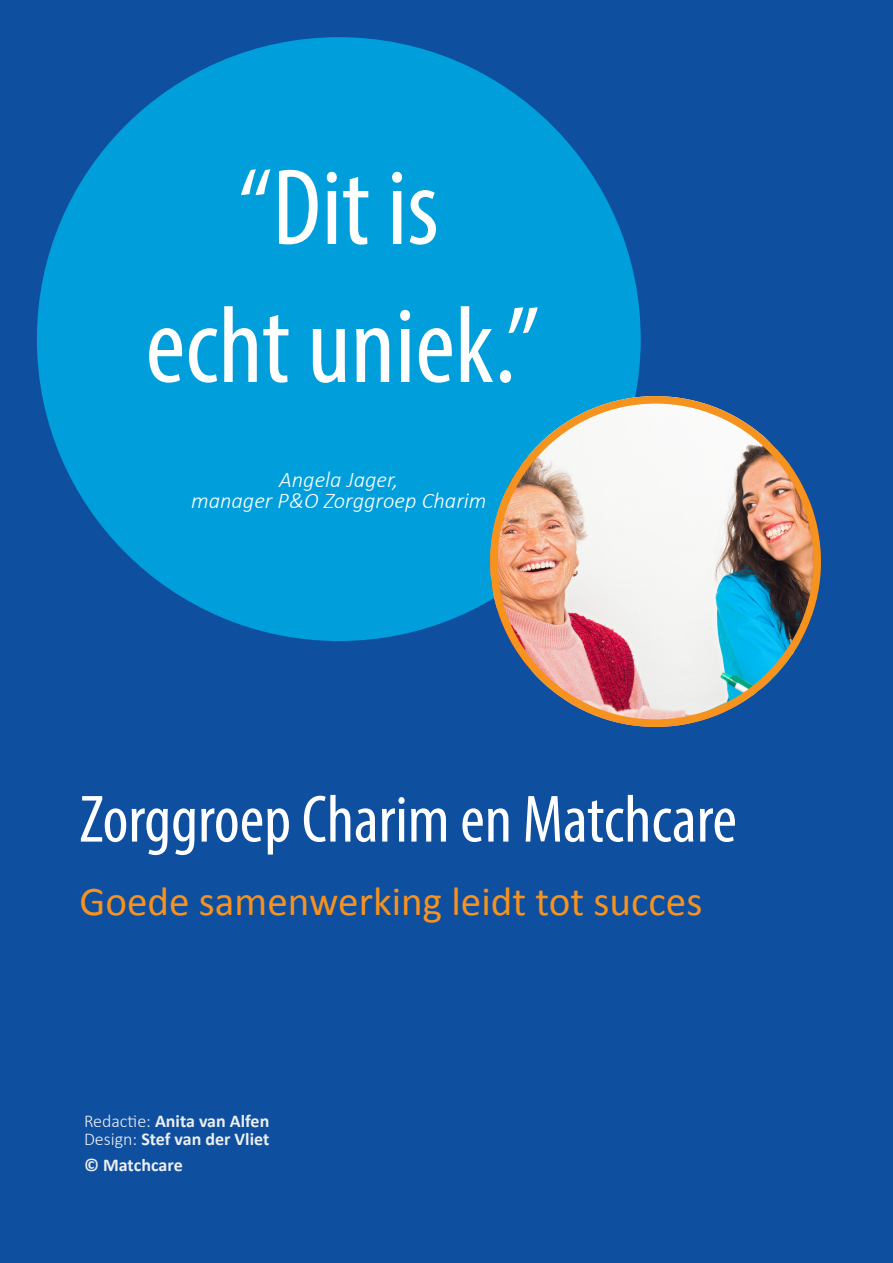
<style>
.page{position:relative;width:893px;height:1263px;background:#0f4fa0}
.page>*{position:absolute;margin:0;border:0;box-sizing:border-box;transform-origin:0 0}
.t1{font:condensed 109.5px "Myriad Pro";color:#fff}
.t2{font:condensed 67.5px "Myriad Pro";color:#fff}
.t3{font:41.1px "Calibri";color:#f6921e}
.header1{font:italic 300 22.5px "Calibri";color:#fff}
.header1-2{font:700 18px "Calibri";color:#edeff0}
.s1{font-weight:300}
</style>
<div class="page">
<div style="left:37px;top:37px;width:604px;height:604px;background:#009edb;border-radius:50%"></div>
<img style="left:490px;top:396px;width:331px;height:331px;border-radius:165px">
<div style="left:490px;top:396px;width:331px;height:331px;border:8px solid #f6921e;border-radius:50%"></div>
<h1 class="t1" style="left:239px;top:142px;width:202px">“Dit is</h1>
<h1 class="t1" style="left:146px;top:280px;width:396px">echt uniek.”</h1>
<p class="header1" style="left:279px;top:465px;width:121px">Angela Jager,</p>
<p class="header1" style="left:191px;top:486px;width:297px">manager P&amp;O Zorggroep Charim</p>
<h1 class="t2" style="left:80px;top:778px;width:659px">Zorggroep Charim en Matchcare</h1>
<p class="t3" style="left:80px;top:872px;width:624px">Goede samenwerking leidt tot succes</p>
<p class="header1-2" style="left:84px;top:1108px;width:187px"><span class="s1">Redactie:</span> Anita van Alfen</p>
<p class="header1-2" style="left:84px;top:1126px;width:187px"><span class="s1">Design:</span> Stef van der Vliet</p>
<p class="header1-2" style="left:84px;top:1152px;width:100px">© Matchcare</p>
</div>
